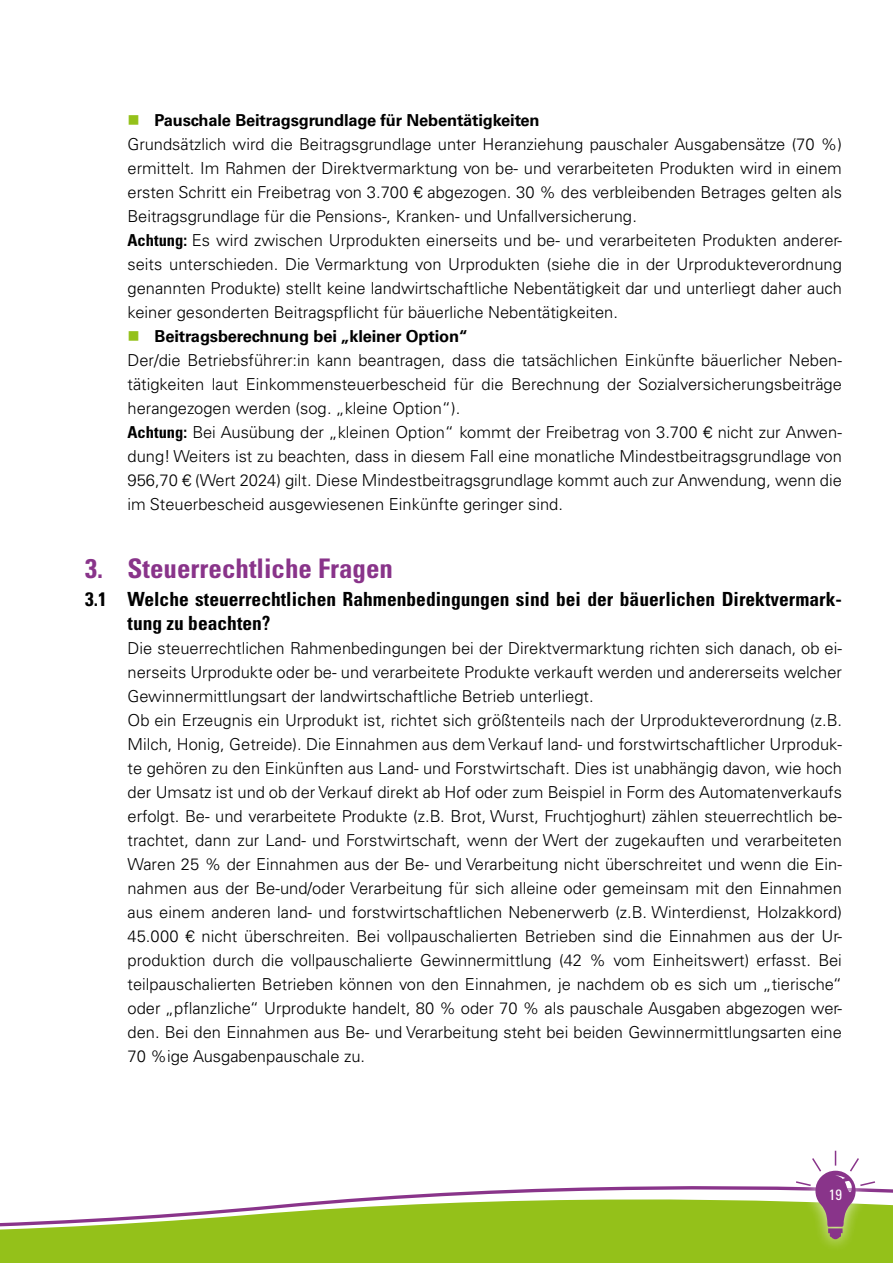
<style>
.page{position:relative;width:893px;height:1263px;background:#fff}
.page>*{position:absolute;margin:0;border:0;box-sizing:border-box;transform-origin:0 0}
.t1{font:700 condensed 27px "Univers LT Pro";color:#89348a}
.t2{font:700 condensed 19.5px/24px "Univers LT Pro";color:#000}
.t3{font:300 16.5px/24px "Univers LT Pro 45";color:#000}
.t4{font:700 16.5px "Univers LT Pro 65";letter-spacing:-.01em;color:#000}
.t5{font:condensed 15px "Univers LT Pro";color:#fff}
.s1{font-family:"Univers LT Pro";font-weight:700;font-stretch:condensed}
</style>
<div class="page">
<svg style="left:0;top:1186px;width:893px;height:77px;fill:#94c11a"></svg>
<div style="left:784px;top:1138px;width:103px;height:114px;background:#fff;opacity:.75"></div>
<svg style="left:794px;top:1151px;width:83px;height:88px"></svg>
<p class="t4" style="left:155px;top:109px;width:387px">Pauschale Beitragsgrundlage für Nebentätigkeiten</p>
<p class="t3" style="left:128px;top:132px;width:716px">Grundsätzlich wird die Beitragsgrundlage unter Heranziehung pauschaler Ausgabensätze (70 %) ermittelt. Im Rahmen der Direktvermarktung von be- und verarbeiteten Produkten wird in einem ersten Schritt ein Freibetrag von 3.700 € abgezogen. 30 % des verbleibenden Betrages gelten als Beitragsgrundlage für die Pensions-, Kranken- und Unfallversicherung.<br><span class="s1">Achtung:</span> Es wird zwischen Urprodukten einerseits und be- und verarbeiteten Produkten anderer&shy;seits unterschieden. Die Vermarktung von Urprodukten (siehe die in der Urprodukteverordnung genannten Produkte) stellt keine landwirtschaftliche Nebentätigkeit dar und unterliegt daher auch keiner gesonderten Beitragspflicht für bäuerliche Nebentätigkeiten.</p>
<p class="t4" style="left:155px;top:325px;width:315px">Beitragsberechnung bei „kleiner Option“</p>
<p class="t3" style="left:128px;top:348px;width:716px">Der/die Betriebsführer:in kann beantragen, dass die tatsächlichen Einkünfte bäuerlicher Neben&shy;tätigkeiten laut Einkommensteuerbescheid für die Berechnung der Sozialversicherungsbeiträge herangezogen werden (sog. „kleine Option“).<br><span class="s1">Achtung:</span> Bei Ausübung der „kleinen Option“ kommt der Freibetrag von 3.700 € nicht zur Anwen&shy;dung! Weiters ist zu beachten, dass in diesem Fall eine monatliche Mindestbeitragsgrundlage von 956,70 € (Wert 2024) gilt. Diese Mindestbeitragsgrundlage kommt auch zur Anwendung, wenn die im Steuerbescheid ausgewiesenen Einkünfte geringer sind.</p>
<h1 class="t1" style="left:85px;top:551px;width:310px">3. Steuerrechtliche Fragen</h1>
<p class="t2" style="left:128px;top:587px;width:716px;text-indent:-43px">3.1 Welche steuerrechtlichen Rahmenbedingungen sind bei der bäuerlichen Direktvermark&shy;tung zu beachten?</p>
<p class="t3" style="left:128px;top:636px;width:716px">Die steuerrechtlichen Rahmenbedingungen bei der Direktvermarktung richten sich danach, ob ei&shy;nerseits Urprodukte oder be- und verarbeitete Produkte verkauft werden und andererseits welcher Gewinnermittlungsart der landwirtschaftliche Betrieb unterliegt.<br>Ob ein Erzeugnis ein Urprodukt ist, richtet sich größtenteils nach der Urprodukteverordnung (z.B.<br>Milch, Honig, Getreide). Die Einnahmen aus dem Verkauf land- und forstwirtschaftlicher Urproduk&shy;te gehören zu den Einkünften aus Land- und Forstwirtschaft. Dies ist unabhängig davon, wie hoch der Umsatz ist und ob der Verkauf direkt ab Hof oder zum Beispiel in Form des Automatenverkaufs erfolgt. Be- und verarbeitete Produkte (z.B. Brot, Wurst, Fruchtjoghurt) zählen steuerrechtlich be&shy;trachtet, dann zur Land- und Forstwirtschaft, wenn der Wert der zugekauften und verarbeiteten Waren 25 % der Einnahmen aus der Be- und Verarbeitung nicht überschreitet und wenn die Ein&shy;nahmen aus der Be-und/oder Verarbeitung für sich alleine oder gemeinsam mit den Einnahmen aus einem anderen land- und forstwirtschaftlichen Nebenerwerb (z.B. Winterdienst, Holzakkord)<br>45.000 € nicht überschreiten. Bei vollpauschalierten Betrieben sind die Einnahmen aus der Ur&shy;produktion durch die vollpauschalierte Gewinnermittlung (42 % vom Einheitswert) erfasst. Bei teilpauschalierten Betrieben können von den Einnahmen, je nachdem ob es sich um „tierische“ oder „pflanzliche“ Urprodukte handelt, 80 % oder 70 % als pauschale Ausgaben abgezogen wer&shy;den. Bei den Einnahmen aus Be- und Verarbeitung steht bei beiden Gewinnermittlungsarten eine 70 %ige Ausgabenpauschale zu.</p>
<p class="t5" style="left:829px;top:1185px;width:15px">19</p>
</div>
